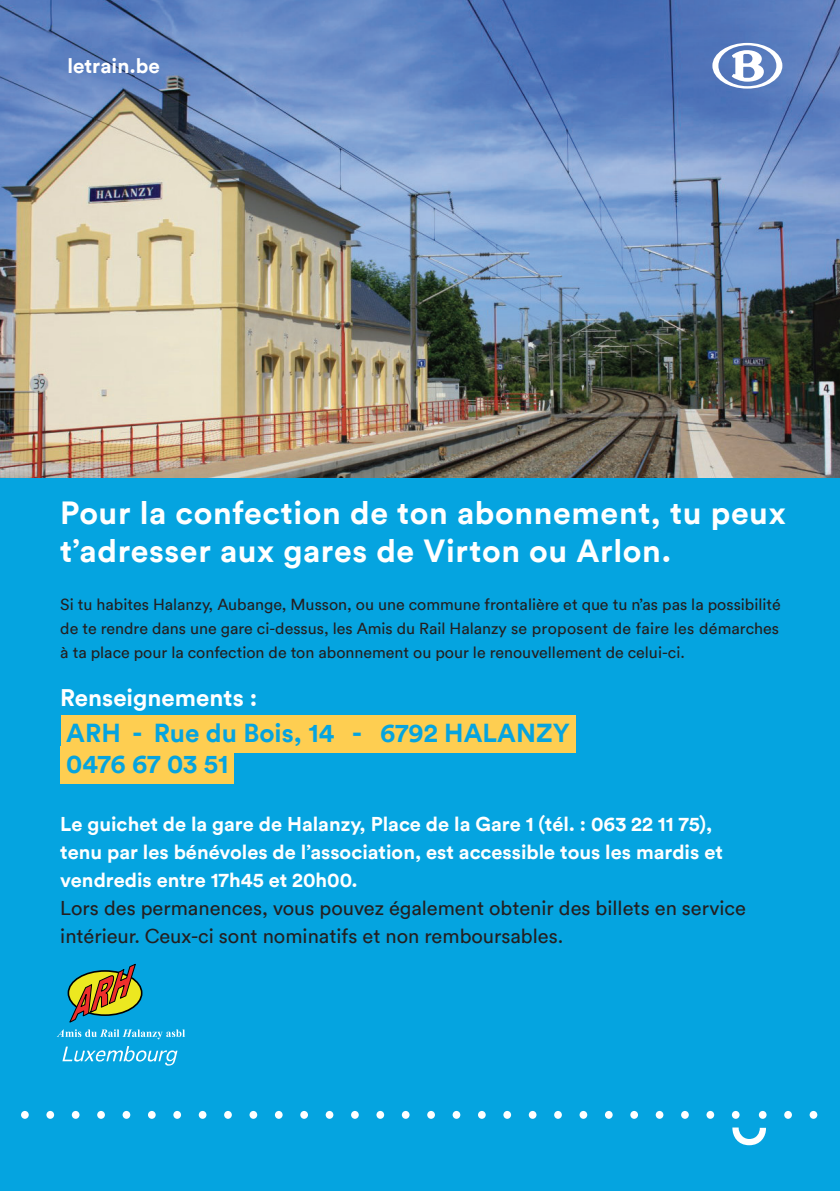
<style>
.page{position:relative;width:840px;height:1191px;background:#fff}
.page>*{position:absolute;margin:0;border:0;box-sizing:border-box;transform-origin:0 0}
.t1{font:700 32px/38.4px "Circular";letter-spacing:.02em;color:#fff}
.t2{font:700 26px/31.2px "Circular";color:#05a4e0}
.t3{font:700 24px "Circular";color:#fff}
.t4{font:700 20.6px "Circular";color:#fff}
.t5{font:700 20px/28px "Circular";color:#fff}
.t6{font:20px/28px "Circular";color:#231f20}
.t7{font:16px/24px "Circular";color:#231f20;text-align:justify}
</style>
<div class="page">
<div style="left:0;top:0;width:839px;height:1191px;background:#05a4e0"></div>
<img style="left:0;top:0;width:839px;height:477px">
<svg style="left:712px;top:43px;width:70px;height:46px;background:#96acd5"></svg>
<div style="left:46px;top:1111px;width:8px;height:7px;background:#fff;border-radius:50%"></div>
<div style="left:21px;top:1111px;width:8px;height:7px;background:#fff;border-radius:50%"></div>
<div style="left:97px;top:1111px;width:8px;height:7px;background:#fff;border-radius:50%"></div>
<div style="left:72px;top:1111px;width:7px;height:7px;background:#fff;border-radius:50%"></div>
<div style="left:148px;top:1111px;width:8px;height:7px;background:#fff;border-radius:50%"></div>
<div style="left:122px;top:1111px;width:8px;height:7px;background:#fff;border-radius:50%"></div>
<div style="left:199px;top:1111px;width:7px;height:7px;background:#fff;border-radius:50%"></div>
<div style="left:173px;top:1111px;width:8px;height:7px;background:#fff;border-radius:50%"></div>
<div style="left:249px;top:1111px;width:8px;height:7px;background:#fff;border-radius:50%"></div>
<div style="left:224px;top:1111px;width:8px;height:7px;background:#fff;border-radius:50%"></div>
<div style="left:300px;top:1111px;width:8px;height:7px;background:#fff;border-radius:50%"></div>
<div style="left:275px;top:1111px;width:7px;height:7px;background:#fff;border-radius:50%"></div>
<div style="left:351px;top:1111px;width:7px;height:7px;background:#fff;border-radius:50%"></div>
<div style="left:325px;top:1111px;width:8px;height:7px;background:#fff;border-radius:50%"></div>
<div style="left:401px;top:1111px;width:8px;height:7px;background:#fff;border-radius:50%"></div>
<div style="left:376px;top:1111px;width:8px;height:7px;background:#fff;border-radius:50%"></div>
<div style="left:452px;top:1111px;width:8px;height:7px;background:#fff;border-radius:50%"></div>
<div style="left:427px;top:1111px;width:7px;height:7px;background:#fff;border-radius:50%"></div>
<div style="left:503px;top:1111px;width:8px;height:7px;background:#fff;border-radius:50%"></div>
<div style="left:477px;top:1111px;width:8px;height:7px;background:#fff;border-radius:50%"></div>
<div style="left:554px;top:1111px;width:7px;height:7px;background:#fff;border-radius:50%"></div>
<div style="left:528px;top:1111px;width:8px;height:7px;background:#fff;border-radius:50%"></div>
<div style="left:604px;top:1111px;width:8px;height:7px;background:#fff;border-radius:50%"></div>
<div style="left:579px;top:1111px;width:8px;height:7px;background:#fff;border-radius:50%"></div>
<div style="left:655px;top:1111px;width:8px;height:7px;background:#fff;border-radius:50%"></div>
<div style="left:630px;top:1111px;width:7px;height:7px;background:#fff;border-radius:50%"></div>
<div style="left:706px;top:1111px;width:7px;height:7px;background:#fff;border-radius:50%"></div>
<svg style="left:680px;top:1111px;width:8px;height:7px"></svg>
<svg style="left:732px;top:1127px;width:33px;height:18px"></svg>
<div style="left:758px;top:1111px;width:8px;height:7px;background:#fff;border-radius:50%"></div>
<div style="left:731px;top:1111px;width:8px;height:7px;background:#fff;border-radius:50%"></div>
<div style="left:809px;top:1111px;width:7px;height:7px;background:#fff;border-radius:50%"></div>
<svg style="left:783px;top:1111px;width:8px;height:7px"></svg>
<div style="left:61px;top:715px;width:514px;height:37px;background:#fece51"></div>
<div style="left:61px;top:746px;width:173px;height:38px;background:#fece51"></div>
<svg style="left:62px;top:1046px;width:115px;height:19px"></svg>
<svg style="left:68px;top:963px;width:68px;height:60px"></svg>
<svg style="left:57px;top:1029px;width:128px;height:10px"></svg>
<p class="t4" style="left:67px;top:53px;width:94px">letrain.be</p>
<h1 class="t1" style="left:60px;top:492px;width:726px">Pour la confection de ton abonnement, tu peux t’adresser aux gares de Virton ou Arlon.</h1>
<p class="t7" style="left:60px;top:592px;width:721px">Si tu habites Halanzy, Aubange, Musson, ou une commune frontalière et que tu n’as pas la possibilité de te rendre dans une gare ci-dessus, les Amis du Rail Halanzy se proposent de faire les démarches à ta place pour la confection de ton abonnement ou pour le renouvellement de celui-ci.</p>
<h3 class="t3" style="left:60px;top:682px;width:198px">Renseignements :</h3>
<h2 class="t2" style="left:66px;top:716px;width:504px">ARH - Rue du Bois, 14 - 6792 HALANZY<br>0476 67 03 51</h2>
<p class="t5" style="left:60px;top:810px;width:663px">Le guichet de la gare de Halanzy, Place de la Gare 1 (tél. : 063 22 11 75), tenu par les bénévoles de l’association, est accessible tous les mardis et vendredis entre 17h45 et 20h00.</p>
<p class="t6" style="left:60px;top:894px;width:686px">Lors des permanences, vous pouvez également obtenir des billets en service intérieur. Ceux-ci sont nominatifs et non remboursables.</p>
</div>
